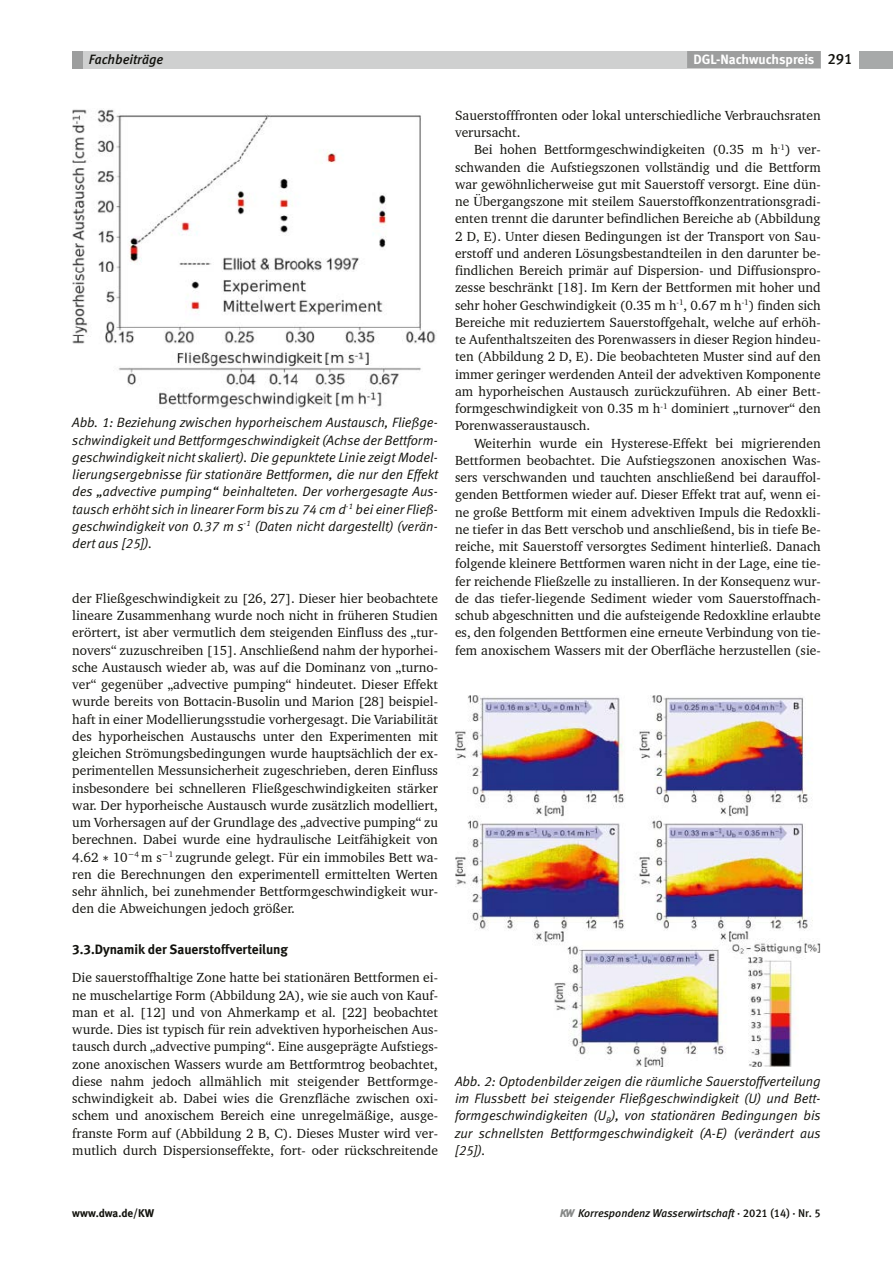
<style>
.page{position:relative;width:893px;height:1263px;background:#fff}
.page>*{position:absolute;margin:0;border:0;box-sizing:border-box;transform-origin:0 0}
.G1_-_OE{font:13.5px/17.2px "Charter BT";color:#12120d;text-align:justify}
.G1{font:13.5px/17.2px "Charter BT";color:#12120d;text-align:justify}
.BU{font:italic 13.5px/17.2px "Meta Normal LF";color:#12120d;text-align:justify}
.Z1_1{font:13.5px "Meta Bold LF";color:#12120d}
.t1{font:13.5px "Meta Bold LF";color:#fff}
.t2{font:italic 13.5px "Meta Medium LF";color:#12120d}
.t3{font:italic 11.25px "Meta Medium LF";color:#12120d}
.t4{font:700 11.25px "Meta";color:#12120d}
.s1{font-family:"Meta Medium LF";font-size:15px;color:#12120d}
.s2{font-family:"Cambria Math"}
.s3{font-family:"KAKW";font-style:normal;font-size:11.7px;color:#878988}
.s4{font-style:normal}
</style>
<div class="page">
<div style="left:120px;top:51px;width:701px;height:17px;background:#cfd0d0"></div>
<div style="left:687px;top:51px;width:134px;height:17px;background:#9d9e9e"></div>
<div style="left:859px;top:51px;width:34px;height:17px;background:#a7a9a9"></div>
<div style="left:72px;top:51px;width:11px;height:17px;background:#9d9e9e"></div>
<div style="left:83px;top:51px;width:86px;height:17px;background:#cfd0d0"></div>
<img style="left:72px;top:109px;width:364px;height:299px">
<img style="left:455px;top:695px;width:366px;height:372px">
<p class="t2" style="left:89px;top:51px;width:76px">Fachbeiträge</p>
<p class="t1" style="left:693px;top:51px;width:161px">DGL-Nachwuchspreis <span class="s1">291</span></p>
<p class="BU" style="left:72px;top:414px;width:367px">Abb. 1: Beziehung zwischen hyporheischem Austausch, Fließge&shy;schwindigkeit und Bettformgeschwindigkeit (Achse der Bettform&shy;geschwindigkeit nicht skaliert). Die gepunktete Linie zeigt Model&shy;lierungsergebnisse für stationäre Bettformen, die nur den Effekt des „advective pumping“ beinhalteten. Der vorhergesagte Aus&shy;tausch erhöht sich in linearer Form bis zu 74 cm d<sup>-1</sup> bei einer Fließ&shy;geschwindigkeit von 0.37 m s<sup>-1</sup> (Daten nicht dargestellt) (verän&shy;dert aus [25]).</p>
<p class="G1_-_OE" style="left:72px;top:589px;width:367px">der Fließgeschwindigkeit zu [26, 27]. Dieser hier beobachtete lineare Zusammenhang wurde noch nicht in früheren Studien erörtert, ist aber vermutlich dem steigenden Einfluss des „tur&shy;novers“ zuzuschreiben [15]. Anschließend nahm der hyporhei&shy;sche Austausch wieder ab, was auf die Dominanz von „turno&shy;ver“ gegenüber „advective pumping“ hindeutet. Dieser Effekt wurde bereits von Bottacin-Busolin und Marion [28] beispiel&shy;haft in einer Modellierungsstudie vorhergesagt. Die Variabilität des hyporheischen Austauschs unter den Experimenten mit gleichen Strömungsbedingungen wurde hauptsächlich der ex&shy;perimentellen Messunsicherheit zugeschrieben, deren Einfluss insbesondere bei schnelleren Fließgeschwindigkeiten stärker war. Der hyporheische Austausch wurde zusätzlich modelliert, um Vorhersagen auf der Grundlage des „advective pumping“ zu berechnen. Dabei wurde eine hydraulische Leitfähigkeit von 4.62 <span class="s2">∗</span> 10<sup>−4</sup> m s<sup>−1</sup> zugrunde gelegt. Für ein immobiles Bett wa&shy;ren die Berechnungen den experimentell ermittelten Werten sehr ähnlich, bei zunehmender Bettformgeschwindigkeit wur&shy;den die Abweichungen jedoch größer.</p>
<p class="Z1_1" style="left:72px;top:941px;width:217px">3.3.Dynamik der Sauerstoffverteilung</p>
<p class="G1_-_OE" style="left:72px;top:969px;width:367px">Die sauerstoffhaltige Zone hatte bei stationären Bettformen ei&shy;ne muschelartige Form (Abbildung 2A), wie sie auch von Kauf&shy;man et al. [12] und von Ahmerkamp et al. [22] beobachtet wurde. Dies ist typisch für rein advektiven hyporheischen Aus&shy;tausch durch „advective pumping“. Eine ausgeprägte Aufstiegs&shy;zone anoxischen Wassers wurde am Bettformtrog beobachtet, diese nahm jedoch allmählich mit steigender Bettformge&shy;schwindigkeit ab. Dabei wies die Grenzfläche zwischen oxi&shy;schem und anoxischem Bereich eine unregelmäßige, ausge&shy;franste Form auf (Abbildung 2 B, C). Dieses Muster wird ver&shy;mutlich durch Dispersionseffekte, fort- oder rückschreitende</p>
<p class="G1_-_OE" style="left:455px;top:106px;width:367px">Sauerstofffronten oder lokal unterschiedliche Verbrauchsraten verursacht.</p>
<p class="G1" style="left:455px;top:141px;width:367px;text-indent:19px">Bei hohen Bettformgeschwindigkeiten (0.35 m h<sup>-1</sup>) ver&shy;schwanden die Aufstiegszonen vollständig und die Bettform war gewöhnlicherweise gut mit Sauerstoff versorgt. Eine dün&shy;ne Übergangszone mit steilem Sauerstoffkonzentrationsgradi&shy;enten trennt die darunter befindlichen Bereiche ab (Abbildung 2 D, E). Unter diesen Bedingungen ist der Transport von Sau&shy;erstoff und anderen Lösungsbestandteilen in den darunter be&shy;findlichen Bereich primär auf Dispersion- und Diffusionspro&shy;zesse beschränkt [18]. Im Kern der Bettformen mit hoher und sehr hoher Geschwindigkeit (0.35 m h<sup>-1</sup>, 0.67 m h<sup>-1</sup>) finden sich Bereiche mit reduziertem Sauerstoffgehalt, welche auf erhöh&shy;te Aufenthaltszeiten des Porenwassers in dieser Region hindeu&shy;ten (Abbildung 2 D, E). Die beobachteten Muster sind auf den immer geringer werdenden Anteil der advektiven Komponente am hyporheischen Austausch zurückzuführen. Ab einer Bett&shy;formgeschwindigkeit von 0.35 m h<sup>-1</sup> dominiert „turnover“ den Porenwasseraustausch.</p>
<p class="G1" style="left:455px;top:434px;width:367px;text-indent:19px">Weiterhin wurde ein Hysterese-Effekt bei migrierenden Bettformen beobachtet. Die Aufstiegszonen anoxischen Was&shy;sers verschwanden und tauchten anschließend bei darauffol&shy;genden Bettformen wieder auf. Dieser Effekt trat auf, wenn ei&shy;ne große Bettform mit einem advektiven Impuls die Redoxkli&shy;ne tiefer in das Bett verschob und anschließend, bis in tiefe Be&shy;reiche, mit Sauerstoff versorgtes Sediment hinterließ. Danach folgende kleinere Bettformen waren nicht in der Lage, eine tie&shy;fer reichende Fließzelle zu installieren. In der Konsequenz wur&shy;de das tiefer-liegende Sediment wieder vom Sauerstoffnach&shy;schub abgeschnitten und die aufsteigende Redoxkline erlaubte es, den folgenden Bettformen eine erneute Verbindung von tie&shy;fem anoxischem Wassers mit der Oberfläche herzustellen (sie-</p>
<p class="BU" style="left:455px;top:1072px;width:367px">Abb. 2: Optodenbilder zeigen die räumliche Sauerstoffverteilung im Flussbett bei steigender Fließgeschwindigkeit (U) und Bett&shy;formgeschwindigkeiten (U<sub>B</sub>), von stationären Bedingungen bis zur schnellsten Bettformgeschwindigkeit (A-E) (verändert aus [25]).</p>
<p class="t4" style="left:72px;top:1206px;width:83px">www.dwa.de/KW</p>
<p class="t3" style="left:560px;top:1206px;width:262px"><span class="s3">w</span> Korrespondenz Wasserwirtschaft <span class="s4">· 2021 (14) · Nr. 5</span></p>
</div>
